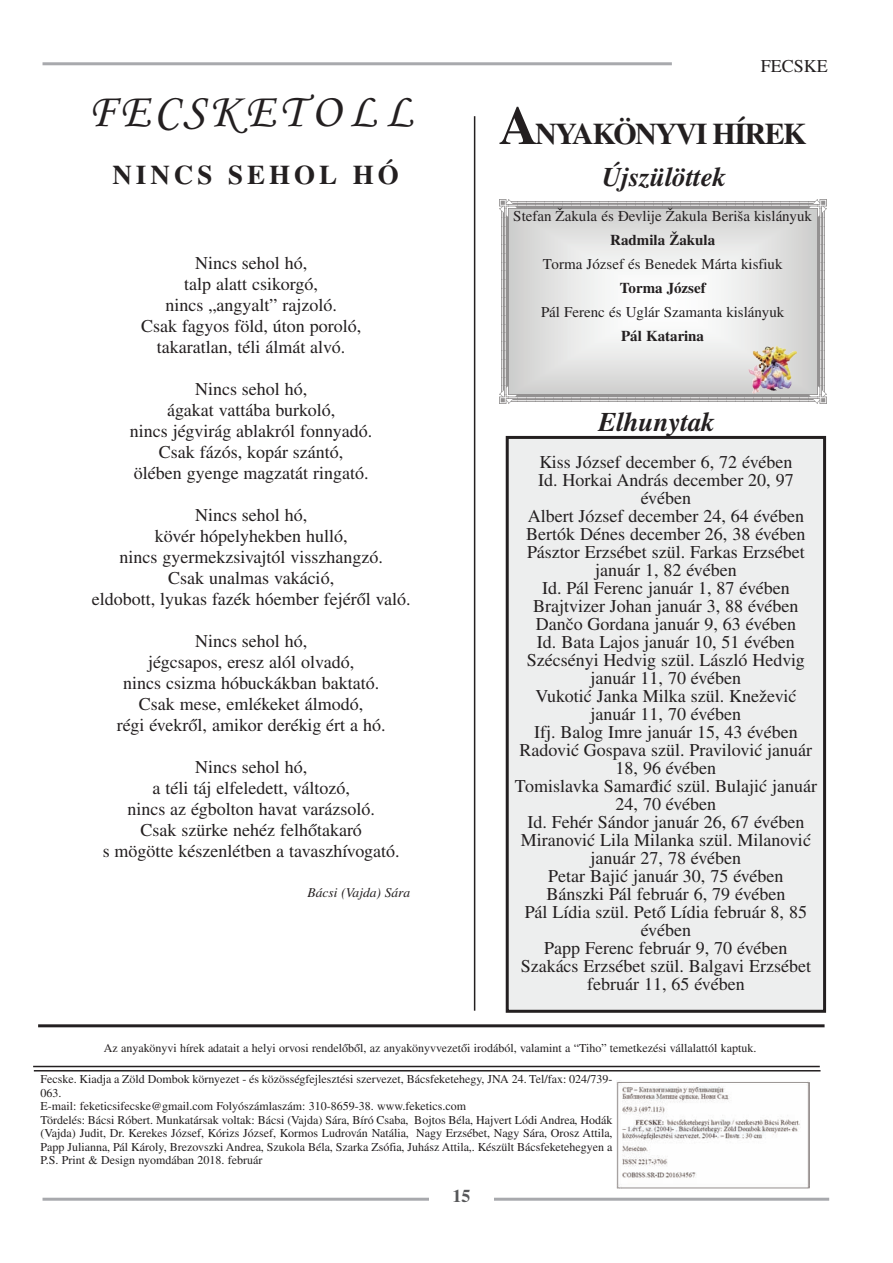
<style>
.page{position:relative;width:893px;height:1263px;background:#fff}
.page>*{position:absolute;margin:0;border:0;box-sizing:border-box;transform-origin:0 0}
.t1{font:48px "Monotype Corsiva";letter-spacing:.09em;color:#231f20}
.t2{font:700 30px "Times CE";letter-spacing:-.05em;color:#231f20}
.t3{font:italic 700 27px "Times CE";color:#231f20}
.t4{font:700 27px "Times CE";letter-spacing:.15em;color:#231f20}
.t5{font:18px/18px "Times CE";color:#231f20;text-align:center}
.t6{font:700 18px "Times CE";color:#57585a}
.t7{font:15px "Times CE";color:#231f20}
.t8{font:700 15px "Times CE";color:#231f20}
.t9{font:italic 13.5px "Times CE";color:#231f20}
.t10{font:12px/13.5px "Times CE";color:#231f20}
.s1{font-size:54px}
</style>
<div class="page">
<hr style="left:43px;top:1198px;width:786px;height:3px;background:#a8a9ad">
<div style="left:429px;top:1184px;width:65px;height:25px;background:#fff"></div>
<hr style="left:43px;top:62px;width:629px;height:3px;background:#a8a9ad">
<div style="left:509px;top:439px;width:314px;height:571px;background:#edeeee"></div>
<div style="left:506px;top:436px;width:320px;height:577px;border:3px solid #231f20"></div>
<hr style="left:34px;top:1070px;width:786px;height:1px;background:#231f20">
<hr style="left:33px;top:1066px;width:787px;height:1px;background:#231f20">
<img style="left:616px;top:1081px;width:194px;height:108px">
<hr style="left:38px;top:1024px;width:787px;height:3px;background:#231f20">
<svg style="left:499px;top:200px;width:327px;height:204px"></svg>
<img style="left:748px;top:345px;width:49px;height:48px">
<hr style="left:474px;top:116px;width:1px;height:895px;background:#231f20">
<h1 class="t1" style="left:88px;top:81px;width:327px">FECSKETOLL</h1>
<h3 class="t4" style="left:112px;top:166px;width:288px">NINCS SEHOL HÓ</h3>
<p class="t5" style="left:141px;top:254px;width:222px;line-height:21px">Nincs sehol hó,<br>talp alatt csikorgó,<br>nincs „angyalt” rajzoló.<br>Csak fagyos föld, úton poroló, takaratlan, téli álmát alvó.</p>
<p class="t5" style="left:130px;top:380px;width:244px;line-height:21px">Nincs sehol hó,<br>ágakat vattába burkoló,<br>nincs jégvirág ablakról fonnyadó.<br>Csak fázós, kopár szántó,<br>ölében gyenge magzatát ringató.</p>
<p class="t5" style="left:92px;top:506px;width:320px;line-height:21px">Nincs sehol hó,<br>kövér hópelyhekben hulló,<br>nincs gyermekzsivajtól visszhangzó.<br>Csak unalmas vakáció,<br>eldobott, lyukas fazék hóember fejéről való.</p>
<p class="t5" style="left:117px;top:632px;width:270px;line-height:21px">Nincs sehol hó,<br>jégcsapos, eresz alól olvadó,<br>nincs csizma hóbuckákban baktató.<br>Csak mese, emlékeket álmodó,<br>régi évekről, amikor derékig ért a hó.</p>
<p class="t5" style="left:103px;top:758px;width:299px;line-height:21px">Nincs sehol hó,<br>a téli táj elfeledett, változó,<br>nincs az égbolton havat varázsoló.<br>Csak szürke nehéz felhőtakaró<br>s mögötte készenlétben a tavaszhívogató.</p>
<p class="t9" style="left:308px;top:888px;width:104px">Bácsi (Vajda) Sára</p>
<p class="t5" style="left:761px;top:58px;width:69px">FECSKE</p>
<h2 class="t2" style="left:499px;top:124px;width:309px"><span class="s1">A</span>NYAKÖNYVI HÍREK</h2>
<h3 class="t3" style="left:602px;top:167px;width:126px">Újszülöttek</h3>
<p class="t7" style="left:513px;top:210px;width:300px">Stefan Žakula és Đevlije Žakula Beriša kislányuk</p>
<p class="t8" style="left:610px;top:234px;width:106px">Radmila Žakula</p>
<p class="t7" style="left:543px;top:258px;width:241px">Torma József és Benedek Márta kisfiuk</p>
<p class="t8" style="left:620px;top:282px;width:88px">Torma József</p>
<p class="t7" style="left:541px;top:306px;width:245px">Pál Ferenc és Uglár Szamanta kislányuk</p>
<p class="t8" style="left:621px;top:330px;width:84px">Pál Katarina</p>
<h3 class="t3" style="left:598px;top:412px;width:118px">Elhunytak</h3>
<p class="t5" style="left:515px;top:455px;width:304px">Kiss József december 6, 72 évében<br>Id. Horkai András december 20, 97 évében<br>Albert József december 24, 64 évében<br>Bertók Dénes december 26, 38 évében<br>Pásztor Erzsébet szül. Farkas Erzsébet január 1, 82 évében<br>Id. Pál Ferenc január 1, 87 évében<br>Brajtvizer Johan január 3, 88 évében<br>Dančo Gordana január 9, 63 évében<br>Id. Bata Lajos január 10, 51 évében<br>Szécsényi Hedvig szül. László Hedvig január 11, 70 évében<br>Vukotić Janka Milka szül. Knežević január 11, 70 évében<br>Ifj. Balog Imre január 15, 43 évében<br>Radović Gospava szül. Pravilović január<br>18, 96 évében<br>Tomislavka Samarđić szül. Bulajić január<br>24, 70 évében<br>Id. Fehér Sándor január 26, 67 évében<br>Miranović Lila Milanka szül. Milanović január 27, 78 évében<br>Petar Bajić január 30, 75 évében<br>Bánszki Pál február 6, 79 évében<br>Pál Lídia szül. Pető Lídia február 8, 85 évében<br>Papp Ferenc február 9, 70 évében<br>Szakács Erzsébet szül. Balgavi Erzsébet február 11, 65 évében</p>
<p class="t10" style="left:104px;top:1042px;width:654px">Az anyakönyvi hírek adatait a helyi orvosi rendelőből, az anyakönyvvezetői irodából, valamint a “Tiho” temetkezési vállalattól kaptuk.</p>
<p class="t10" style="left:41px;top:1074px;width:573px">Fecske. Kiadja a Zöld Dombok környezet - és közösségfejlesztési szervezet, Bácsfeketehegy, JNA 24. Tel/fax: 024/739- 063.<br>E-mail: feketicsifecske@gmail.com Folyószámlaszám: 310-8659-38. www.feketics.com<br>Tördelés: Bácsi Róbert. Munkatársak voltak: Bácsi (Vajda) Sára, Bíró Csaba, Bojtos Béla, Hajvert Lódi Andrea, Hodák (Vajda) Judit, Dr. Kerekes József, Kórizs József, Kormos Ludrován Natália, Nagy Erzsébet, Nagy Sára, Orosz Attila, Papp Julianna, Pál Károly, Brezovszki Andrea, Szukola Béla, Szarka Zsófia, Juhász Attila,. Készült Bácsfeketehegyen a P.S. Print &amp; Design nyomdában 2018. február</p>
<p class="t6" style="left:453px;top:1189px;width:19px">15</p>
</div>
